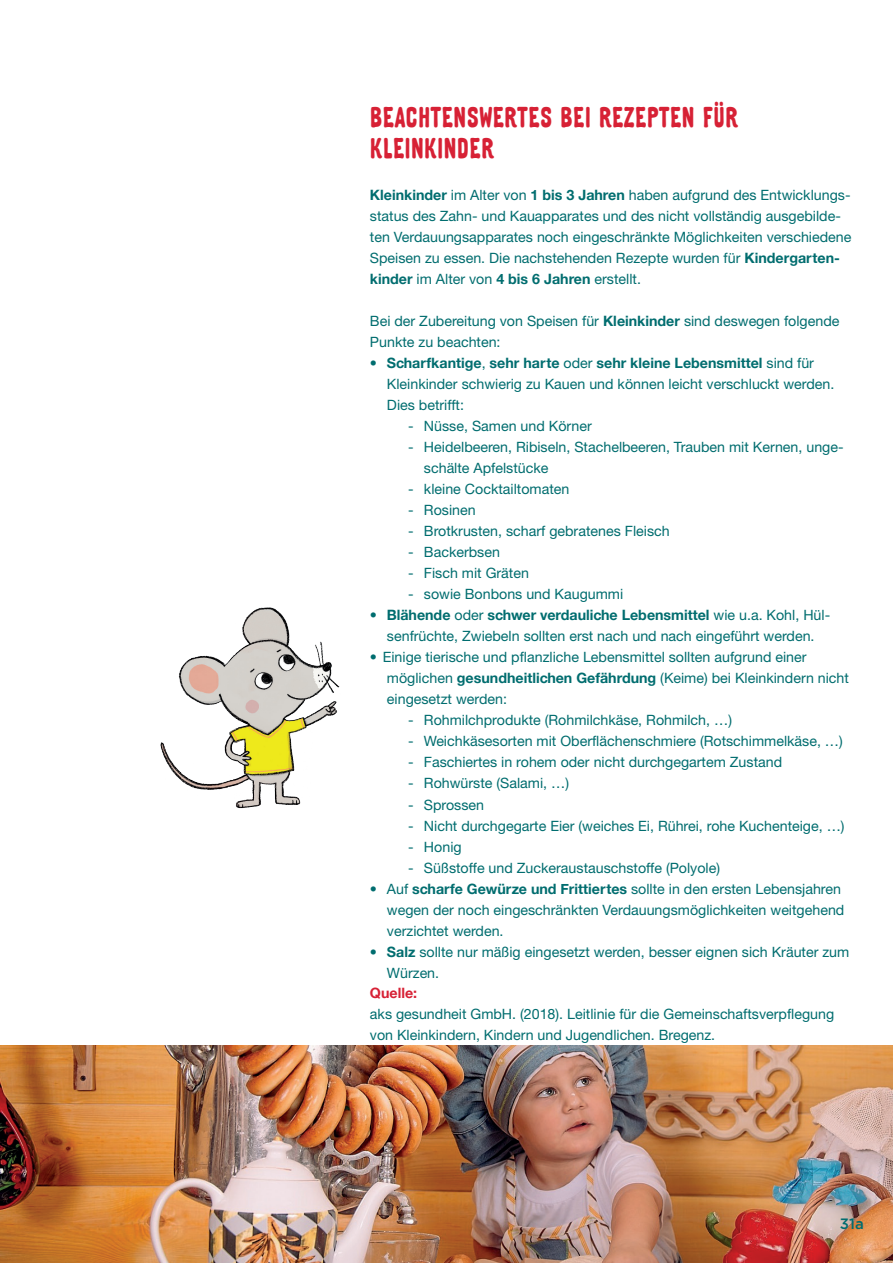
<style>
.page{position:relative;width:893px;height:1263px;background:#fff}
.page>*{position:absolute;margin:0;border:0;box-sizing:border-box;transform-origin:0 0}
.t1{font:30px/31.5px "Toulouse Lautrec Moulin Rouge Solide";color:#d72135}
.t2{font:500 15px "Gotham";color:#006d6f}
.t3{font:14.25px/21px "Helvetica Neue";color:#006d6f}
.t4{font:700 14.25px "Helvetica Neue CE";color:#006d6f}
.t5{font:700 14.25px "Helvetica Neue CE";color:#d72135}
.s1{font-family:"Helvetica Neue CE";font-weight:700}
.s2{font-family:"Helvetica Neue";font-weight:400}
</style>
<div class="page">
<img style="left:0;top:1045px;width:893px;height:218px">
<img style="left:160px;top:607px;width:180px;height:202px">
<h1 class="t1" style="left:370px;top:101px;width:370px">BEACHTENSWERTES BEI REZEPTEN FÜR<br>KLEINKINDER</h1>
<p class="t3" style="left:370px;top:185px;width:483px"><span class="s1">Kleinkinder</span> im Alter von <span class="s1">1 bis 3 Jahren</span> haben aufgrund des Entwicklungs&shy;status des Zahn- und Kauapparates und des nicht vollständig ausgebilde&shy;ten Verdauungsapparates noch eingeschränkte Möglichkeiten verschiedene Speisen zu essen. Die nachstehenden Rezepte wurden für <span class="s1">Kindergarten&shy;kinder</span> im Alter von <span class="s1">4 bis 6 Jahren</span> erstellt.</p>
<p class="t3" style="left:370px;top:311px;width:471px">Bei der Zubereitung von Speisen für <span class="s1">Kleinkinder</span> sind deswegen folgende<br>Punkte zu beachten:</p>
<p class="t4" style="left:370px;top:354px;width:446px">• Scharfkantige<span class="s2">,</span> sehr harte <span class="s2">oder</span> sehr kleine Lebensmittel <span class="s2">sind für</span></p>
<p class="t3" style="left:387px;top:374px;width:449px">Kleinkinder schwierig zu Kauen und können leicht verschluckt werden.<br>Dies betrifft:</p>
<p class="t3" style="left:408px;top:416px;width:185px">- Nüsse, Samen und Körner</p>
<p class="t3" style="left:424px;top:437px;width:421px;text-indent:-16px">- Heidelbeeren, Ribiseln, Stachelbeeren, Trauben mit Kernen, unge&shy;schälte Apfelstücke</p>
<p class="t3" style="left:408px;top:479px;width:163px">- kleine Cocktailtomaten</p>
<p class="t3" style="left:408px;top:500px;width:69px">- Rosinen</p>
<p class="t3" style="left:408px;top:521px;width:263px">- Brotkrusten, scharf gebratenes Fleisch</p>
<p class="t3" style="left:408px;top:542px;width:93px">- Backerbsen</p>
<p class="t3" style="left:408px;top:563px;width:122px">- Fisch mit Gräten</p>
<p class="t3" style="left:408px;top:584px;width:217px">- sowie Bonbons und Kaugummi</p>
<p class="t4" style="left:370px;top:606px;width:462px"><span class="s2">•</span> Blähende <span class="s2">oder</span> schwer verdauliche Lebensmittel <span class="s2">wie u.a. Kohl, Hül-</span></p>
<p class="t3" style="left:387px;top:626px;width:429px">senfrüchte, Zwiebeln sollten erst nach und nach eingeführt werden.</p>
<p class="t3" style="left:387px;top:647px;width:464px;text-indent:-17px">• Einige tierische und pflanzliche Lebensmittel sollten aufgrund einer möglichen <span class="s1">gesundheitlichen Gefährdung</span> (Keime) bei Kleinkindern nicht eingesetzt werden:</p>
<p class="t3" style="left:408px;top:710px;width:325px">- Rohmilchprodukte (Rohmilchkäse, Rohmilch, …)</p>
<p class="t3" style="left:408px;top:731px;width:436px">- Weichkäsesorten mit Oberflächenschmiere (Rotschimmelkäse, …)</p>
<p class="t3" style="left:408px;top:752px;width:375px">- Faschiertes in rohem oder nicht durchgegartem Zustand</p>
<p class="t3" style="left:408px;top:773px;width:162px">- Rohwürste (Salami, …)</p>
<p class="t3" style="left:408px;top:794px;width:77px">- Sprossen</p>
<p class="t3" style="left:408px;top:815px;width:438px">- Nicht durchgegarte Eier (weiches Ei, Rührei, rohe Kuchenteige, …)</p>
<p class="t3" style="left:408px;top:836px;width:55px">- Honig</p>
<p class="t3" style="left:408px;top:857px;width:313px">- Süßstoffe und Zuckeraustauschstoffe (Polyole)</p>
<p class="t3" style="left:387px;top:878px;width:459px;text-indent:-17px">• Auf <span class="s1">scharfe Gewürze und Frittiertes</span> sollte in den ersten Lebensjahren wegen der noch eingeschränkten Verdauungsmöglichkeiten weitgehend verzichtet werden.</p>
<p class="t3" style="left:387px;top:941px;width:464px;text-indent:-17px"><span class="s1">• Salz</span> sollte nur mäßig eingesetzt werden, besser eignen sich Kräuter zum<br>Würzen.</p>
<p class="t5" style="left:370px;top:984px;width:49px">Quelle:</p>
<p class="t3" style="left:370px;top:1004px;width:466px">aks gesundheit GmbH. (2018). Leitlinie für die Gemeinschaftsverpflegung von Kleinkindern, Kindern und Jugendlichen. Bregenz.</p>
<p class="t2" style="left:840px;top:1214px;width:26px">31a</p>
</div>
